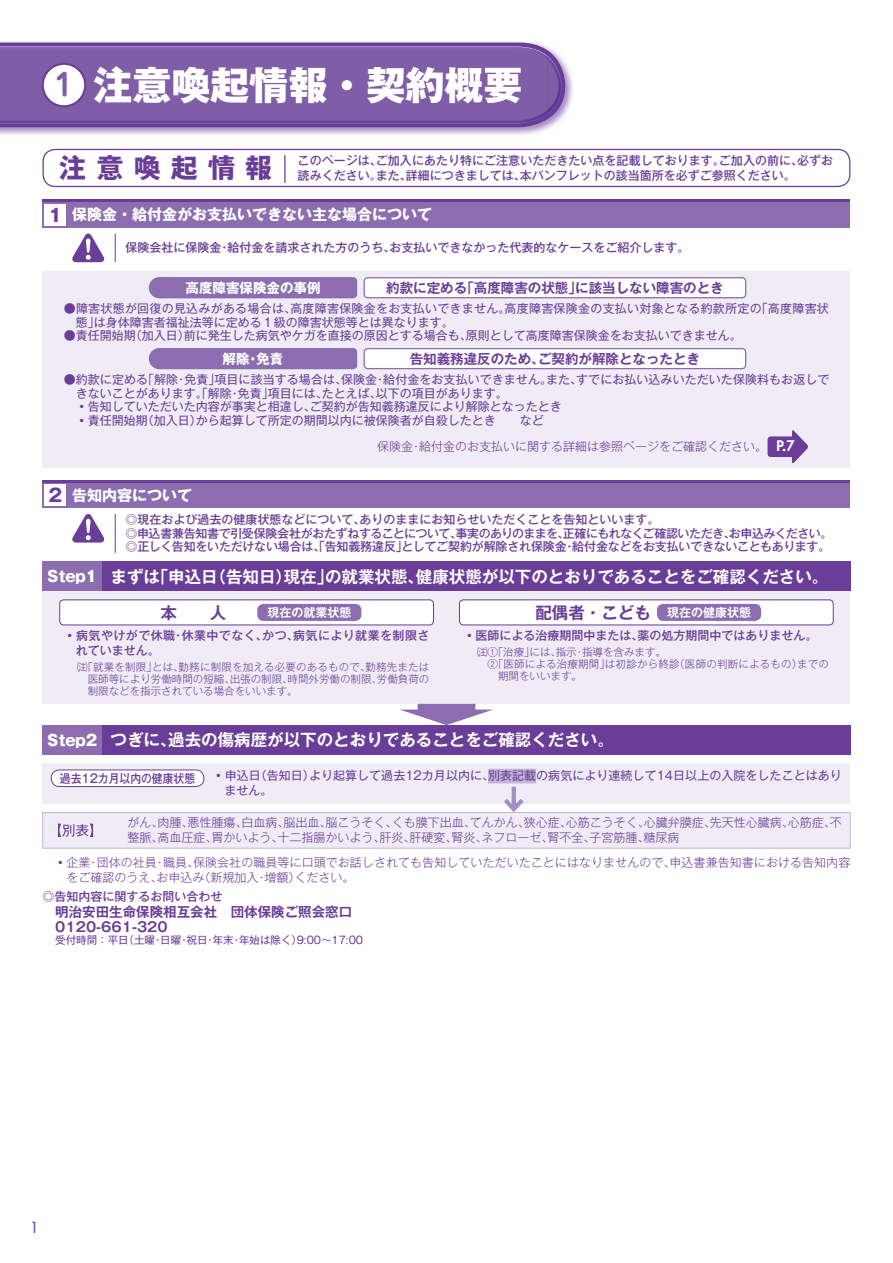
<style>
.page{position:relative;width:893px;height:1263px;background:#fff}
.page>*{position:absolute;margin:0;border:0;box-sizing:border-box;transform-origin:0 0}
.t1{font:800 39px "Gothic MB101 Pro";color:#fff}
.t2{font:700 27px "Gothic MB101 Pro";letter-spacing:.375em;color:#6a3d98}
.t3{font:700 16.5px/36.2px "Gothic MB101 Pro De";color:#fff}
.t4{font:700 16.5px "Gothic MB101 Pro De";color:#6a3d98}
.t5{font:700 15px "Gothic MB101 Pro";color:#fff}
.t6{font:15px "Futura Std";color:#6a3d98}
.t7{font:700 13.5px/15px "Gothic MB101 Pro De";color:#6a3d98}
.t8{font:700 13.5px "Gothic MB101 Pro";color:#fff}
.t9{font:12px/13.5px "Gothic MB101 Pro";color:#6a3d98}
.t10{font:300 12px/15px "Gothic MB101 Pro";color:#6a3d98}
.t11{font:500 12px/15px "Gothic MB101 Pro";color:#6a3d98}
.t12{font:500 12px/13.5px "Gothic MB101 Pro";letter-spacing:-.02em;color:#6a3d98}
.t13{font:12px/13.5px "Gothic MB101 Pro";letter-spacing:.02em;color:#6a3d98}
.t14{font:500 12px/15px "Gothic MB101 Pro";letter-spacing:.035em;color:#6a3d98}
.t15{font:500 12px "Gothic MB101 Pro";color:#6a3d98;scale:.9 1}
.t16{font:700 12px "Gothic MB101 Pro De";color:#fff}
.t17{font:300 10.5px/12px "Gothic MB101 Pro";color:#6a3d98;text-align:justify}
.t18{font:10.5px "Gothic MB101 Pro";color:#6a3d98}
.s1{font-family:"Jun 501 Pro";font-weight:700;font-size:30px;color:#805da7}
.s2{font-size:18px;color:#6a3d98}
.s3{font-family:"Futura Std";font-weight:800;font-size:14.25px;color:#fff}
.s4{font-family:"Gothic MB101 Pro";font-weight:800;font-size:15px}
.s5{color:#6a3d98}
.s6{font-size:12px;color:#fff}
</style>
<div class="page">
<img style="left:0;top:41px;width:573px;height:94px">
<svg style="left:0;top:43px;width:566px;height:85px;fill:#6a3d98"></svg>
<img style="left:548px;top:56px;width:13px;height:58px">
<div style="left:0;top:47px;width:548px;height:77px;background:#805da7"></div>
<div style="left:43px;top:64px;width:42px;height:42px;background:#fff;border-radius:50%"></div>
<div style="left:42px;top:63px;width:44px;height:44px;border:2px solid #6a3d98;border-radius:50%"></div>
<div style="left:43px;top:149px;width:807px;height:38px;border:1px solid #6a3d98;border-radius:12px"></div>
<hr style="left:284px;top:155px;width:2px;height:28px;background:#6a3d98">
<div style="left:43px;top:200px;width:807px;height:27px;background:#8b6db0"></div>
<hr style="left:43px;top:200px;width:807px;height:2px;background:#6a3d98">
<div style="left:45px;top:204px;width:21px;height:21px;background:#fff"></div>
<svg style="left:72px;top:233px;width:33px;height:29px"></svg>
<svg style="left:115px;top:233px;width:1px;height:29px"></svg>
<div style="left:43px;top:271px;width:807px;height:71px;background:#efecf5"></div>
<div style="left:149px;top:277px;width:21px;height:21px;background:#8b6db0;border-radius:50%"></div>
<div style="left:157px;top:277px;width:200px;height:21px;background:#8b6db0;border-radius:4px"></div>
<div style="left:364px;top:278px;width:382px;height:20px;background:#fff;border-radius:4px"></div>
<div style="left:364px;top:277px;width:382px;height:21px;border:1px solid #8b6db0;border-radius:4px"></div>
<div style="left:43px;top:342px;width:807px;height:84px;background:#efecf5"></div>
<div style="left:149px;top:348px;width:21px;height:21px;background:#8b6db0;border-radius:50%"></div>
<div style="left:157px;top:348px;width:200px;height:21px;background:#8b6db0;border-radius:4px"></div>
<div style="left:364px;top:349px;width:382px;height:20px;background:#fff;border-radius:4px"></div>
<div style="left:364px;top:348px;width:382px;height:21px;border:1px solid #8b6db0;border-radius:4px"></div>
<div style="left:43px;top:426px;width:807px;height:41px;background:#efecf5"></div>
<svg style="left:767px;top:430px;width:41px;height:34px"></svg>
<div style="left:43px;top:480px;width:807px;height:28px;background:#8b6db0"></div>
<hr style="left:43px;top:480px;width:807px;height:2px;background:#6a3d98">
<div style="left:45px;top:484px;width:21px;height:22px;background:#fff"></div>
<svg style="left:72px;top:514px;width:33px;height:29px"></svg>
<hr style="left:115px;top:514px;width:1px;height:39px;background:#6a3d98">
<div style="left:43px;top:561px;width:59px;height:30px;background:#8b6db0"></div>
<div style="left:102px;top:561px;width:748px;height:30px;background:#6a3d98"></div>
<div style="left:43px;top:591px;width:807px;height:113px;background:#efecf5"></div>
<div style="left:60px;top:600px;width:373px;height:25px;background:#fff;border-radius:4px"></div>
<div style="left:60px;top:600px;width:374px;height:25px;border:1px solid #6a3d98;border-radius:4px"></div>
<div style="left:257px;top:604px;width:104px;height:17px;background:#8b6db0;border-radius:6px"></div>
<div style="left:459px;top:600px;width:374px;height:25px;background:#fff;border-radius:4px"></div>
<div style="left:459px;top:600px;width:374px;height:25px;border:1px solid #6a3d98;border-radius:4px"></div>
<div style="left:657px;top:604px;width:104px;height:17px;background:#8b6db0;border-radius:6px"></div>
<svg style="left:400px;top:704px;width:93px;height:21px"></svg>
<div style="left:43px;top:725px;width:59px;height:30px;background:#8b6db0"></div>
<div style="left:102px;top:725px;width:748px;height:30px;background:#6a3d98"></div>
<div style="left:43px;top:763px;width:807px;height:41px;background:#efecf5"></div>
<hr style="left:512px;top:787px;width:4px;height:22px;background:#a58ec3">
<svg style="left:504px;top:794px;width:20px;height:18px"></svg>
<div style="left:51px;top:770px;width:153px;height:16px;background:#fff;border-radius:8px"></div>
<div style="left:51px;top:770px;width:153px;height:17px;border:1px solid #6a3d98;border-radius:8px"></div>
<hr style="left:488px;top:783px;width:48px;height:1px;background:#c3b5d8">
<svg style="left:488px;top:769px;width:48px;height:14px"></svg>
<div style="left:43px;top:812px;width:807px;height:36px;background:#efecf5"></div>
<div style="left:43px;top:812px;width:807px;height:36px;border:1px solid #c3b5d8"></div>
<svg style="left:58px;top:824px;width:35px;height:13px"></svg>
<h1 class="t1" style="left:54px;top:52px;width:470px"><span class="s1">1</span> 注意喚起情報・契約概要</h1>
<h2 class="t2" style="left:60px;top:146px;width:214px">注意喚起情報</h2>
<p class="t11" style="left:298px;top:151px;width:537px">このページは、ご加入にあたり特にご注意いただきたい点を記載しております。ご加入の前に、必ずお読みください。また、詳細につきましては、本パンフレットの該当箇所を必ずご参照ください。</p>
<p class="t5" style="left:48px;top:202px;width:385px"><span class="s2">1</span> 保険金・給付金がお支払いできない主な場合について</p>
<p class="t11" style="left:125px;top:239px;width:566px">保険会社に保険金・給付金を請求された方のうち、お支払いできなかった代表的なケースをご紹介します。</p>
<p class="t8" style="left:185px;top:276px;width:137px">高度障害保険金の事例</p>
<p class="t7" style="left:386px;top:279px;width:339px">約款に定める「高度障害の状態」に該当しない障害のとき</p>
<p class="t13" style="left:76px;top:300px;width:755px;text-indent:-12px">●障害状態が回復の見込みがある場合は、高度障害保険金をお支払いできません。高度障害保険金の支払い対象となる約款所定の「高度障害状態」は身体障害者福祉法等に定める１級の障害状態等とは異なります。</p>
<p class="t9" style="left:64px;top:327px;width:680px">●責任開始期（加入日）前に発生した病気やケガを直接の原因とする場合も、原則として高度障害保険金をお支払いできません。</p>
<p class="t8" style="left:223px;top:347px;width:62px">解除・免責</p>
<p class="t7" style="left:410px;top:349px;width:292px">告知義務違反のため、ご契約が解除となったとき</p>
<p class="t9" style="left:76px;top:371px;width:755px;text-indent:-12px">●約款に定める「解除・免責」項目に該当する場合は、保険金・給付金をお支払いできません。また、すでにお払い込みいただいた保険料もお返しできないことがあります。「解除・免責」項目には、たとえば、以下の項目があります。<br>◦告知していただいた内容が事実と相違し、ご契約が告知義務違反により解除となったとき<br>◦責任開始期（加入日）から起算して所定の期間以内に被保険者が自殺したとき　　など</p>
<p class="t10" style="left:377px;top:438px;width:419px">保険金・給付金のお支払いに関する詳細は参照ページをご確認ください。 <span class="s3">P. 7</span></p>
<p class="t5" style="left:48px;top:483px;width:145px"><span class="s2">2</span> 告知内容について</p>
<p class="t12" style="left:125px;top:512px;width:708px">◎現在および過去の健康状態などについて、ありのままにお知らせいただくことを告知といいます。<br>◎申込書兼告知書で引受保険会社がおたずねすることについて、事実のありのままを、正確にもれなくご確認いただき、お申込みください。◎正しく告知をいただけない場合は、「告知義務違反」としてご契約が解除され保険金・給付金などをお支払いできないこともあります。</p>
<h3 class="t3" style="left:160px;top:556px;width:669px;text-indent:-113px"><span class="s4">S tep1</span> まずは「申込日（告知日）現在」の就業状態、健康状態が以下のとおりであることをご確認ください。<span class="s5">本　　人</span></h3>
<p class="t16" style="left:267px;top:602px;width:85px">現在の就業状態</p>
<h3 class="t4" style="left:535px;top:599px;width:217px">配偶者・こども <span class="s6">現在の健康状態</span></h3>
<p class="t14" style="left:76px;top:626px;width:355px;text-indent:-12px">◦病気やけがで休職・休業中でなく、かつ、病気により就業を制限されていません。</p>
<p class="t17" style="left:88px;top:659px;width:343px;text-indent:-10px">註「就業を制限」とは、勤務に制限を加える必要のあるもので、勤務先または医師等により労働時間の短縮、出張の制限、時間外労働の制限、労働負荷の制限などを指示されている場合をいいます。</p>
<p class="t11" style="left:463px;top:626px;width:356px">◦医師による治療期間中または、薬の処方期間中ではありません。</p>
<p class="t17" style="left:477px;top:644px;width:190px">註①「治療」には、指示・指導を含みます。</p>
<p class="t17" style="left:487px;top:656px;width:343px">②「医師による治療期間」は初診から終診（医師の判断によるもの）までの</p>
<p class="t17" style="left:498px;top:668px;width:85px">期間をいいます。</p>
<h3 class="t3" style="left:47px;top:720px;width:568px"><span class="s4">Step2</span> つぎに、過去の傷病歴が以下のとおりであることをご確認ください。</h3>
<p class="t15" style="left:60px;top:768px;width:152px">過去12カ月以内の健康状態</p>
<p class="t9" style="left:225px;top:766px;width:619px;line-height:15px;text-indent:-12px">◦申込日（告知日）より起算して過去12カ月以内に、別表 記載の病気により連続して14日以上の入院をしたことはありません。</p>
<p class="t10" style="left:128px;top:814px;width:716px">がん、肉腫、悪性腫瘍、白血病、脳出血、脳こうそく、くも膜下出血、てんかん、狭心症、心筋こうそく、心臓弁膜症、先天性心臓病、心筋症、不整脈、高血圧症、胃かいよう、十二指腸かいよう、肝炎、肝硬変、腎炎、ネフローゼ、腎不全、子宮筋腫、糖尿病</p>
<p class="t10" style="left:67px;top:854px;width:785px;text-indent:-12px">◦企業・団体の社員・職員、保険会社の職員等に口頭でお話しされても告知していただいたことにはなりませんので、申込書兼告知書における告知内容をご確認のうえ、お申込み（新規加入・増額）ください。</p>
<p class="t11" style="left:43px;top:887px;width:181px">◎告知内容に関するお問い合わせ</p>
<p class="t7" style="left:55px;top:903px;width:299px">明治安田生命保険相互会社　団体保険ご照会窓口<br>0120-661-320</p>
<p class="t18" style="left:55px;top:932px;width:309px">受付時間：平日（土曜・日曜・祝日・年末・年始は除く）9:00～17:00</p>
<p class="t6" style="left:30px;top:1218px;width:11px">1</p>
</div>
